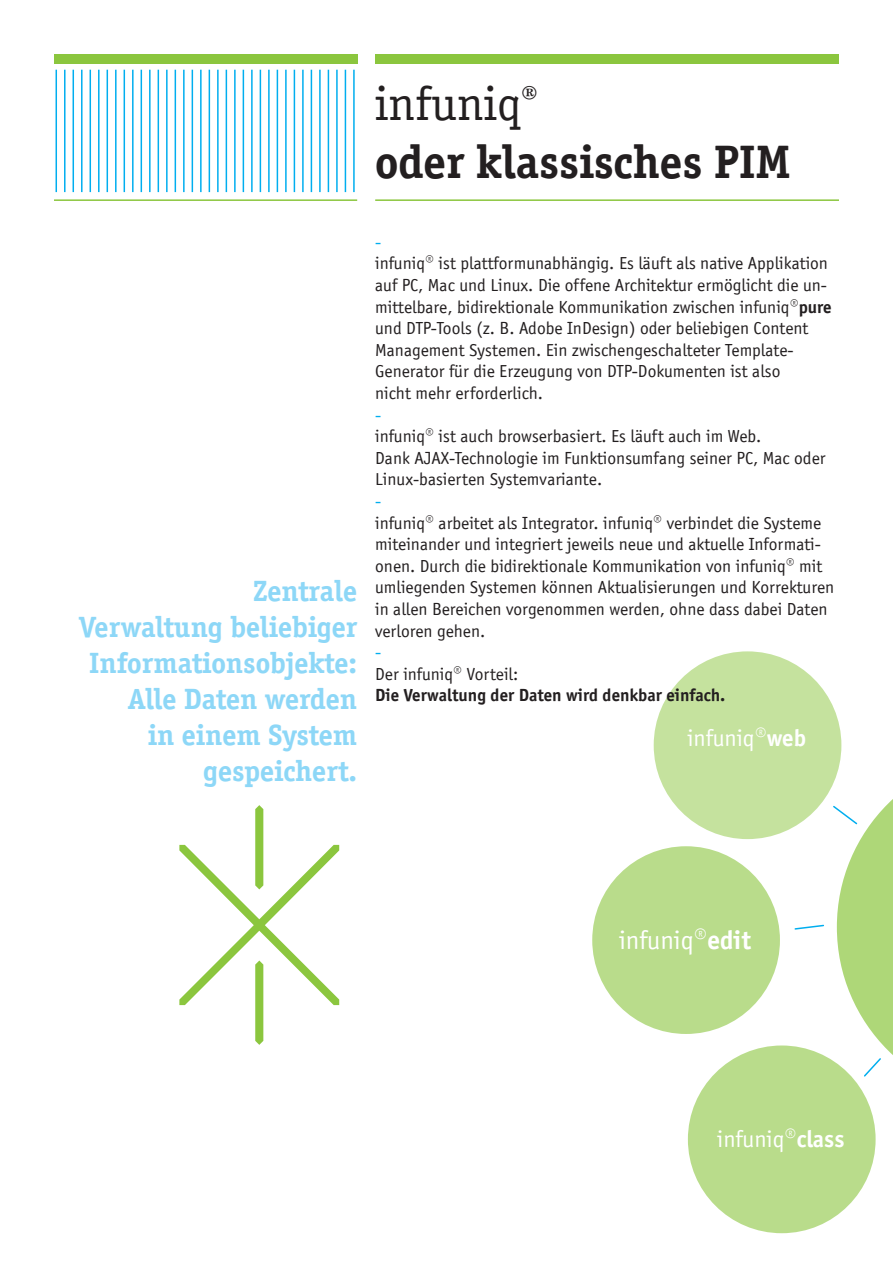
<style>
.page{position:relative;width:893px;height:1263px;background:#fff}
.page>*{position:absolute;margin:0;border:0;box-sizing:border-box;transform-origin:0 0}
.t1{font:700 48px "Officina Serif";color:#231f20}
.t2{font:48px "Officina Serif LT";color:#231f20}
.t3{font:700 30px/36px "Officina Serif";color:#8dd7f7;text-align:right}
.t4{font:27px "Officina Sans";color:#fff}
.t5{font:24.3px "Officina Sans";color:#fff}
.t6{font:18px/21.6px "Officina Sans";color:#231f20}
.t7{font:700 18px "Officina Sans";color:#231f20}
.t8{font:18px "Officina Sans";color:#00aeef}
.s1{font-weight:700}
</style>
<div class="page">
<div style="left:375px;top:54px;width:464px;height:9px;background:#8bc63e"></div>
<div style="left:54px;top:54px;width:303px;height:9px;background:#8bc63e"></div>
<hr style="left:54px;top:199px;width:303px;height:2px;background:#8bc63e">
<hr style="left:375px;top:199px;width:464px;height:2px;background:#8bc63e">
<hr style="left:56px;top:70px;width:1px;height:122px;background:#00aeef">
<hr style="left:64px;top:70px;width:2px;height:122px;background:#00aeef">
<hr style="left:73px;top:70px;width:1px;height:122px;background:#00aeef">
<hr style="left:81px;top:70px;width:2px;height:122px;background:#00aeef">
<hr style="left:90px;top:70px;width:1px;height:122px;background:#00aeef">
<hr style="left:98px;top:70px;width:2px;height:122px;background:#00aeef">
<hr style="left:107px;top:70px;width:1px;height:122px;background:#00aeef">
<hr style="left:115px;top:70px;width:2px;height:122px;background:#00aeef">
<hr style="left:124px;top:70px;width:1px;height:122px;background:#00aeef">
<hr style="left:132px;top:70px;width:2px;height:122px;background:#00aeef">
<hr style="left:141px;top:70px;width:1px;height:122px;background:#00aeef">
<hr style="left:149px;top:70px;width:2px;height:122px;background:#00aeef">
<hr style="left:158px;top:70px;width:1px;height:122px;background:#00aeef">
<hr style="left:166px;top:70px;width:2px;height:122px;background:#00aeef">
<hr style="left:175px;top:70px;width:1px;height:122px;background:#00aeef">
<hr style="left:183px;top:70px;width:2px;height:122px;background:#00aeef">
<hr style="left:192px;top:70px;width:1px;height:122px;background:#00aeef">
<hr style="left:200px;top:70px;width:2px;height:122px;background:#00aeef">
<hr style="left:209px;top:70px;width:1px;height:122px;background:#00aeef">
<hr style="left:217px;top:70px;width:2px;height:122px;background:#00aeef">
<hr style="left:226px;top:70px;width:1px;height:122px;background:#00aeef">
<hr style="left:234px;top:70px;width:2px;height:122px;background:#00aeef">
<hr style="left:243px;top:70px;width:1px;height:122px;background:#00aeef">
<hr style="left:251px;top:70px;width:2px;height:122px;background:#00aeef">
<hr style="left:260px;top:70px;width:1px;height:122px;background:#00aeef">
<hr style="left:268px;top:70px;width:2px;height:122px;background:#00aeef">
<hr style="left:277px;top:70px;width:1px;height:122px;background:#00aeef">
<hr style="left:285px;top:70px;width:2px;height:122px;background:#00aeef">
<hr style="left:294px;top:70px;width:1px;height:122px;background:#00aeef">
<hr style="left:302px;top:70px;width:2px;height:122px;background:#00aeef">
<hr style="left:311px;top:70px;width:1px;height:122px;background:#00aeef">
<hr style="left:319px;top:70px;width:2px;height:122px;background:#00aeef">
<hr style="left:328px;top:70px;width:1px;height:122px;background:#00aeef">
<hr style="left:336px;top:70px;width:2px;height:122px;background:#00aeef">
<hr style="left:345px;top:70px;width:1px;height:122px;background:#00aeef">
<hr style="left:353px;top:70px;width:2px;height:122px;background:#00aeef">
<div style="left:654px;top:651px;width:187px;height:188px;background:#c5e29e;border-radius:50%"></div>
<div style="left:688px;top:1045px;width:188px;height:188px;background:#b9dc8b;border-radius:50%"></div>
<svg style="left:794px;top:924px;width:30px;height:6px"></svg>
<svg style="left:179px;top:805px;width:160px;height:240px"></svg>
<div style="left:592px;top:846px;width:188px;height:188px;background:#b9dc8b;border-radius:50%"></div>
<svg style="left:832px;top:755px;width:61px;height:346px"></svg>
<h1 class="t2" style="left:375px;top:76px;width:164px">infuniq<sup>®</sup></h1>
<h1 class="t1" style="left:375px;top:133px;width:417px">oder klassisches PIM</h1>
<h2 class="t3" style="left:80px;top:573px;width:279px">Zentrale<br>Verwaltung beliebiger<br>Informationsobjekte:<br>Alle Daten werden<br>in einem System gespeichert.</h2>
<p class="t8" style="left:375px;top:232px;width:8px">-</p>
<p class="t6" style="left:375px;top:253px;width:458px">infuniq® ist plattformunabhängig. Es läuft als native Applikation auf PC, Mac und Linux. Die offene Architektur ermöglicht die un&shy;mittelbare, bidirektionale Kommunikation zwischen infuniq®<span class="s1">pure </span>und DTP-Tools (z. B. Adobe InDesign) oder beliebigen Content Management Systemen. Ein zwischengeschalteter Template-Generator für die Erzeugung von DTP-Dokumenten ist also<br>nicht mehr erforderlich.</p>
<p class="t8" style="left:375px;top:404px;width:8px">-</p>
<p class="t6" style="left:375px;top:426px;width:452px">infuniq® ist auch browserbasiert. Es läuft auch im Web.<br>Dank AJAX-Technologie im Funktionsumfang seiner PC, Mac oder<br>Linux-basierten Systemvariante.</p>
<p class="t8" style="left:375px;top:491px;width:8px">-</p>
<p class="t6" style="left:375px;top:512px;width:460px">infuniq® arbeitet als Integrator. infuniq® verbindet die Systeme miteinander und integriert jeweils neue und aktuelle Informati&shy;onen. Durch die bidirektionale Kommunikation von infuniq® mit umliegenden Systemen können Aktualisierungen und Korrekturen in allen Bereichen vorgenommen werden, ohne dass dabei Daten verloren gehen.</p>
<p class="t8" style="left:375px;top:642px;width:8px">-</p>
<p class="t6" style="left:375px;top:663px;width:145px">Der infuniq® Vorteil:</p>
<p class="t7" style="left:375px;top:684px;width:352px">Die Verwaltung der Daten wird denkbar einfach.</p>
<h3 class="t5" style="left:687px;top:724px;width:120px">infuniq®<span class="s1">web</span></h3>
<h3 class="t4" style="left:619px;top:925px;width:134px">infuniq®<span class="s1">edit</span></h3>
<h3 class="t5" style="left:717px;top:1125px;width:129px">infuniq®<span class="s1">class</span></h3>
</div>
